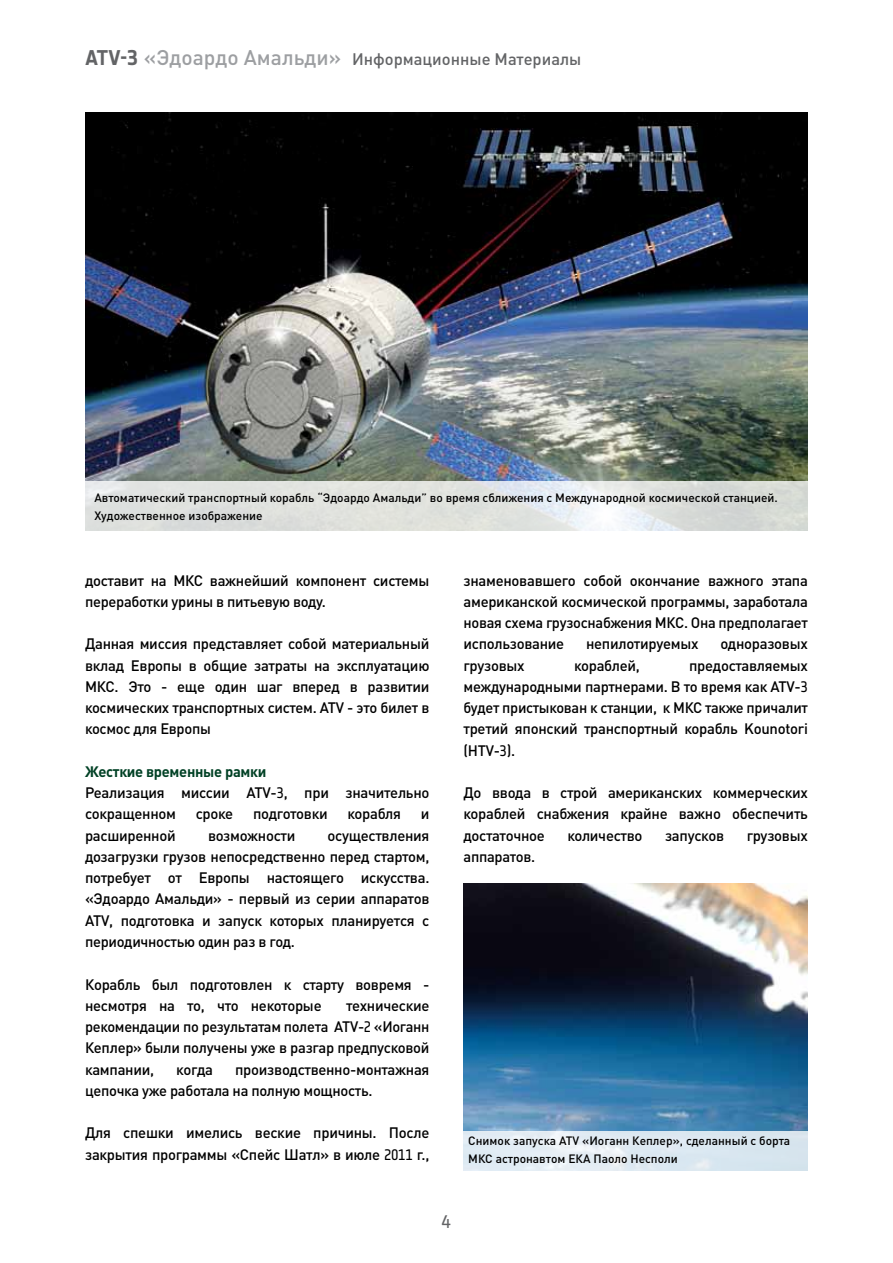
<style>
.page{position:relative;width:893px;height:1263px;background:#fff}
.page>*{position:absolute;margin:0;border:0;box-sizing:border-box;transform-origin:0 0}
.t1{font:18px "Notes Esa";color:#636466}
.t2{font:500 16.5px "DIN Pro";color:#636466}
.t3{font:500 15px/21.3px "DIN Pro";letter-spacing:-.02em;color:#000;text-align:justify}
.t4{font:700 15px "DIN Pro";letter-spacing:-.02em;color:#004125}
.t5{font:500 12px/18px "DIN Pro";color:#000}
.s1{font-family:"Notes Style Bold Tf";font-weight:400;font-size:21px}
.s2{font-family:"Notes Esa";font-weight:700;font-size:21px}
.s3{font-size:21px;color:#9d9fa2}
</style>
<div class="page">
<img style="left:463px;top:883px;width:345px;height:248px">
<img style="left:85px;top:113px;width:723px;height:369px">
<svg style="left:85px;top:482px;width:723px;height:49px;background:#dfe2e0"></svg>
<svg style="left:463px;top:1131px;width:345px;height:40px;background:#dfeaf2"></svg>
<p class="t2" style="left:85px;top:49px;width:498px"><span class="s1">ATV-</span><span class="s2">3</span> <span class="s3">«Эдоардо Амальди»</span> Информационные Материалы</p>
<p class="t5" style="left:94px;top:488px;width:685px">Автоматический транспортный корабль “Эдоардо Амальди” во время сближения с Международной космической станцией.<br>Художественное изображение</p>
<p class="t3" style="left:85px;top:569px;width:346px">доставит на МКС важнейший компонент системы переработки урины в питьевую воду.</p>
<p class="t3" style="left:85px;top:633px;width:346px">Данная миссия представляет собой материальный вклад Европы в общие затраты на эксплуатацию МКС. Это - еще один шаг вперед в развитии космических транспортных систем. ATV - это билет в космос для Европы</p>
<p class="t4" style="left:85px;top:761px;width:183px">Жесткие временные рамки</p>
<p class="t3" style="left:85px;top:782px;width:346px">Реализация миссии ATV-3, при значительно сокращенном</p>
<p class="t3" style="left:196px;top:803px;width:39px">сроке</p>
<p class="t3" style="left:253px;top:803px;width:76px">подготовки</p>
<p class="t3" style="left:347px;top:803px;width:55px">корабля</p>
<p class="t3" style="left:421px;top:803px;width:10px">и</p>
<p class="t3" style="left:85px;top:824px;width:92px">расширенной</p>
<p class="t3" style="left:208px;top:824px;width:89px">возможности</p>
<p class="t3" style="left:85px;top:824px;width:346px;text-indent:243px">осуществления дозагрузки грузов непосредственно перед стартом, потребует от Европы настоящего искусства. «Эдоардо Амальди» - первый из серии аппаратов ATV, подготовка и запуск которых планируется с периодичностью один раз в год.</p>
<p class="t3" style="left:85px;top:973px;width:346px">Корабль был подготовлен к старту вовремя - несмотря на то, что некоторые</p>
<p class="t3" style="left:85px;top:994px;width:346px;text-indent:261px">технические рекомендации по результатам полета ATV-2 «Иоганн Кеплер» были получены уже в разгар предпусковой кампании,</p>
<p class="t3" style="left:85px;top:1058px;width:346px;text-indent:150px">производственно-монтажная цепочка уже работала на полную мощность.</p>
<p class="t3" style="left:85px;top:1122px;width:346px">Для спешки имелись веские причины. После закрытия программы «Спейс Шатл» в июле 2011 г.,</p>
<p class="t3" style="left:176px;top:1058px;width:38px">когда</p>
<p class="t3" style="left:463px;top:569px;width:346px">знаменовавшего собой окончание важного этапа американской космической программы, заработала новая схема грузоснабжения МКС. Она предполагает использование</p>
<p class="t3" style="left:586px;top:633px;width:114px">непилотируемых</p>
<p class="t3" style="left:720px;top:633px;width:89px">одноразовых</p>
<p class="t3" style="left:463px;top:654px;width:63px">грузовых</p>
<p class="t3" style="left:574px;top:654px;width:67px">кораблей,</p>
<p class="t3" style="left:463px;top:654px;width:346px;text-indent:226px">предоставляемых международными партнерами. В то время как ATV-3 будет пристыкован к станции, к МКС также причалит третий японский транспортный корабль Kounotori (HTV-3).</p>
<p class="t3" style="left:463px;top:782px;width:346px">До ввода в строй американских коммерческих кораблей снабжения крайне важно обеспечить достаточное</p>
<p class="t3" style="left:567px;top:824px;width:77px">количество</p>
<p class="t3" style="left:665px;top:824px;width:61px">запусков</p>
<p class="t3" style="left:747px;top:824px;width:63px">грузовых</p>
<p class="t3" style="left:463px;top:845px;width:73px">аппаратов.</p>
<p class="t5" style="left:468px;top:1131px;width:323px">Снимок запуска ATV «Иоганн Кеплер», сделанный с борта<br>МКС астронавтом ЕКА Паоло Несполи</p>
<p class="t1" style="left:442px;top:1212px;width:10px">4</p>
</div>
